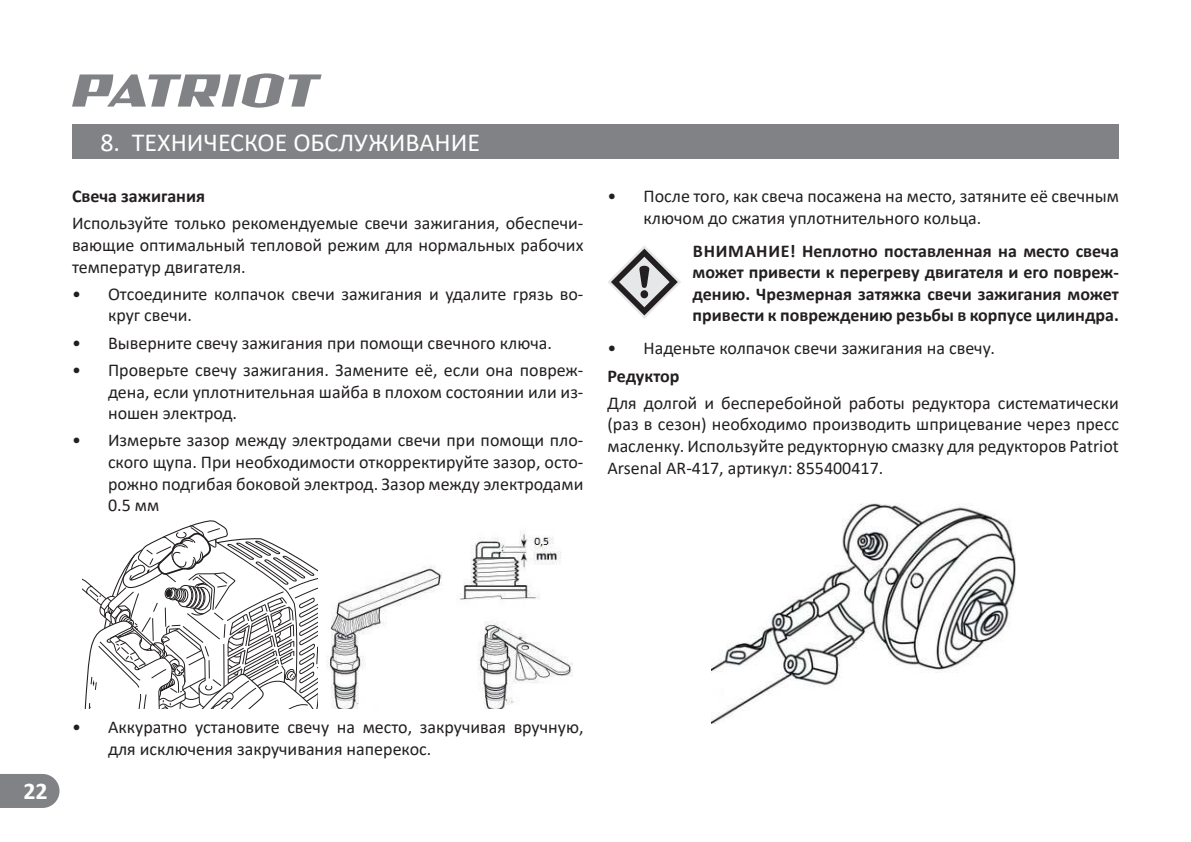
<style>
.page{position:relative;width:1191px;height:842px;background:#fff}
.page>*{position:absolute;margin:0;border:0;box-sizing:border-box;transform-origin:0 0}
.t1{font:26px "Calibri";color:#fff}
.t2{font:700 24px "Calibri";color:#fff}
.t3{font:18px/21.6px "Calibri";color:#231f20;text-align:justify}
.t4{font:700 18px/21.6px "Calibri";color:#231f20;text-align:justify}
</style>
<div class="page">
<svg style="left:72px;top:73px;width:249px;height:35px"></svg>
<div style="left:72px;top:124px;width:1047px;height:34px;background:#808285"></div>
<svg style="left:0;top:774px;width:60px;height:34px;background:#888a8d"></svg>
<svg style="left:82px;top:520px;width:235px;height:188px"></svg>
<img style="left:328px;top:530px;width:245px;height:178px">
<svg style="left:608px;top:245px;width:73px;height:74px"></svg>
<img style="left:711px;top:504px;width:304px;height:220px">
<h1 class="t1" style="left:100px;top:124px;width:381px">8. ТЕХНИЧЕСКОЕ ОБСЛУЖИВАНИЕ</h1>
<p class="t4" style="left:72px;top:185px;width:135px">Свеча зажигания</p>
<p class="t3" style="left:72px;top:212px;width:513px">Используйте только рекомендуемые свечи зажигания, обеспечи&shy;вающие оптимальный тепловой режим для нормальных рабочих температур двигателя.</p>
<p class="t3" style="left:108px;top:283px;width:477px;text-indent:-36px">• Отсоедините колпачок свечи зажигания и удалите грязь во&shy;круг свечи.</p>
<p class="t3" style="left:72px;top:332px;width:481px">• Выверните свечу зажигания при помощи свечного ключа.</p>
<p class="t3" style="left:108px;top:359px;width:477px;text-indent:-36px">• Проверьте свечу зажигания. Замените её, если она повреж&shy;дена, если уплотнительная шайба в плохом состоянии или из&shy;ношен электрод.</p>
<p class="t3" style="left:108px;top:429px;width:477px;text-indent:-36px">• Измерьте зазор между электродами свечи при помощи пло&shy;ского щупа. При необходимости откорректируйте зазор, осто&shy;рожно подгибая боковой электрод. Зазор между электродами 0.5 мм</p>
<p class="t3" style="left:643px;top:185px;width:477px;text-indent:-36px">• После того, как свеча посажена на место, затяните её свечным ключом до сжатия уплотнительного кольца.</p>
<p class="t4" style="left:692px;top:240px;width:428px">ВНИМАНИЕ! Неплотно поставленная на место свеча может привести к перегреву двигателя и его повреж&shy;дению. Чрезмерная затяжка свечи зажигания может привести к повреждению резьбы в корпусе цилиндра.</p>
<p class="t3" style="left:607px;top:337px;width:389px">• Наденьте колпачок свечи зажигания на свечу.</p>
<p class="t4" style="left:607px;top:365px;width:74px">Редуктор</p>
<p class="t3" style="left:607px;top:392px;width:513px">Для долгой и бесперебойной работы редуктора систематически (раз в сезон) необходимо производить шприцевание через пресс масленку. Используйте редукторную смазку для редукторов Patriot Arsenal AR-417, артикул: 855400417.</p>
<h2 class="t2" style="left:23px;top:774px;width:26px">22</h2>
<p class="t3" style="left:108px;top:716px;width:477px;text-indent:-36px">• Аккуратно установите свечу на место, закручивая вручную, для исключения закручивания наперекос.</p>
</div>
